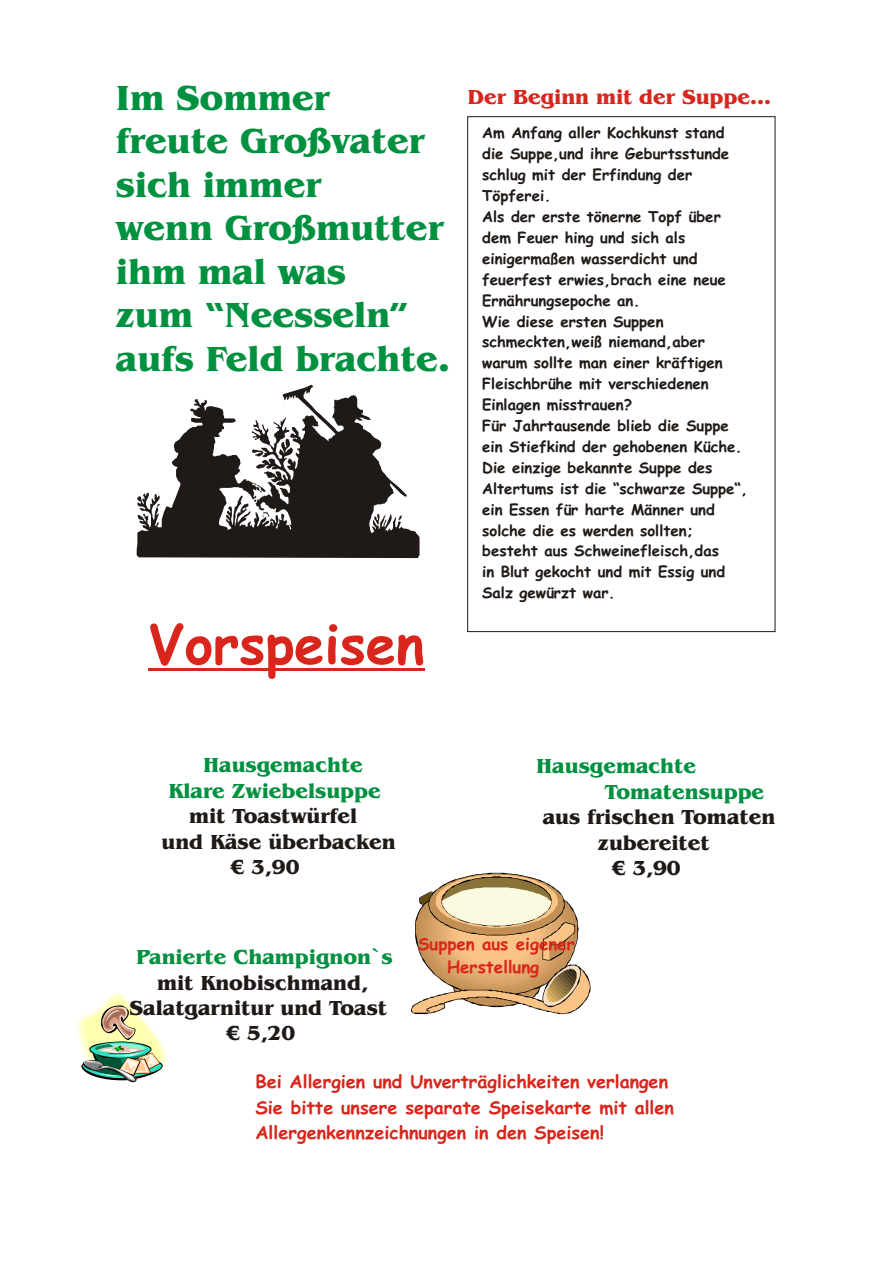
<style>
.page{position:relative;width:894px;height:1263px;background:#fff}
.page>*{position:absolute;margin:0;border:0;box-sizing:border-box;transform-origin:0 0}
.t1{font:700 54px "Comic Sans MS";color:#d9261c}
.t2{font:700 36px/43.7px "Benguiat Bk BT";color:#009140}
.t3{font:700 21px/25.5px "Benguiat Bk BT";color:#1f1a17;text-align:center}
.t4{font:700 21px/25.5px "Benguiat Bk BT";color:#009140}
.t5{font:700 21px "Benguiat Bk BT";color:#d9261c}
.t6{font:700 18px/25px "Comic Sans MS";color:#d9261c}
.t7{font:700 16.95px/23.5px "Comic Sans MS";color:#d9261c;text-align:center}
.t8{font:700 15px/20.9px "Comic Sans MS";color:#1f1a17}
</style>
<div class="page">
<hr style="left:148px;top:669px;width:276px;height:2px;background:#d9261c">
<svg style="left:411px;top:873px;width:179px;height:141px"></svg>
<svg style="left:77px;top:992px;width:92px;height:90px"></svg>
<svg style="left:137px;top:385px;width:283px;height:173px"></svg>
<svg style="left:231px;top:459px;width:7px;height:5px"></svg>
<svg style="left:203px;top:467px;width:10px;height:7px"></svg>
<svg style="left:225px;top:479px;width:9px;height:5px"></svg>
<div style="left:172px;top:488px;width:41px;height:41px;background:#1f1a17"></div>
<svg style="left:248px;top:433px;width:115px;height:101px"></svg>
<svg style="left:374px;top:514px;width:5px;height:10px"></svg>
<svg style="left:399px;top:515px;width:3px;height:6px"></svg>
<h2 class="t2" style="left:116px;top:78px;width:335px">Im Sommer freute Großvater sich immer<br>wenn Großmutter ihm mal was<br>zum “Neesseln” aufs Feld brachte.</h2>
<h1 class="t1" style="left:148px;top:620px;width:278px">Vorspeisen</h1>
<h3 class="t5" style="left:468px;top:89px;width:305px">Der Beginn mit der Suppe...</h3>
<p class="t8" style="left:482px;top:124px;width:267px">Am Anfang aller Kochkunst stand die Suppe,und ihre Geburtsstunde schlug mit der Erfindung der<br>Töpferei.<br>Als der erste tönerne Topf über dem Feuer hing und sich als einigermaßen wasserdicht und feuerfest erwies,brach eine neue<br>Ernährungsepoche an.<br>Wie diese ersten Suppen schmeckten,weiß niemand,aber warum sollte man einer kräftigen<br>Fleischbrühe mit verschiedenen<br>Einlagen misstrauen?<br>Für Jahrtausende blieb die Suppe ein Stiefkind der gehobenen Küche.<br>Die einzige bekannte Suppe des<br>Altertums ist die “schwarze Suppe“, ein Essen für harte Männer und solche die es werden sollten; besteht aus Schweinefleisch,das<br>in Blut gekocht und mit Essig und<br>Salz gewürzt war.</p>
<h3 class="t4" style="left:168px;top:754px;width:214px;text-indent:35px">Hausgemachte<br>Klare Zwiebelsuppe</h3>
<h3 class="t3" style="left:189px;top:805px;width:170px">mit Toastwürfel</h3>
<h3 class="t3" style="left:162px;top:830px;width:236px">und Käse überbacken</h3>
<h3 class="t3" style="left:231px;top:856px;width:70px">€ 3,90</h3>
<h3 class="t4" style="left:605px;top:755px;width:161px;text-indent:-69px">Hausgemachte<br>Tomatensuppe</h3>
<h3 class="t3" style="left:543px;top:806px;width:234px">aus frischen Tomaten</h3>
<h3 class="t3" style="left:598px;top:832px;width:113px">zubereitet</h3>
<h3 class="t3" style="left:612px;top:857px;width:70px">€ 3,90</h3>
<h3 class="t4" style="left:136px;top:946px;width:258px">Panierte Champignon`s</h3>
<h3 class="t3" style="left:129px;top:971px;width:259px">mit Knobischmand,<br>Salatgarnitur und Toast € 5,20</h3>
<p class="t7" style="left:418px;top:933px;width:159px">Suppen aus eigener<br>Herstellung</p>
<p class="t6" style="left:255px;top:1071px;width:420px">Bei Allergien und Unverträglichkeiten verlangen<br>Sie bitte unsere separate Speisekarte mit allen<br>Allergenkennzeichnungen in den Speisen!</p>
</div>
